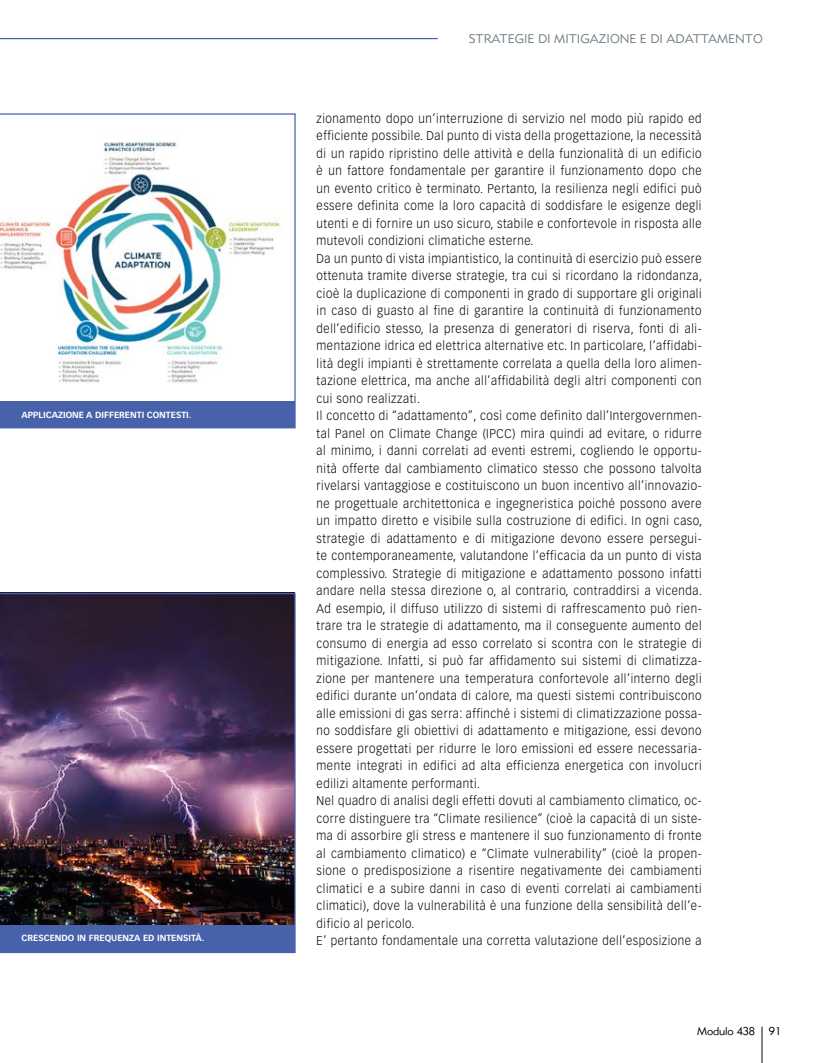
<style>
.page{position:relative;width:815px;height:1063px;background:#fff}
.page>*{position:absolute;margin:0;border:0;box-sizing:border-box;transform-origin:0 0}
.t1{font:300 12.5px/17.5px "Vectora LT Std";letter-spacing:.05em;color:#000;scale:.92 1}
.t2{font:12.5px "Metro Lite Two";color:#717e86}
.t3{font:11.25px "Metro Lite Two";letter-spacing:-.015em;color:#000}
.t4{font:700 8.75px "Vectora LT Std";color:#fff}
</style>
<div class="page">
<hr style="left:761px;top:1027px;width:2px;height:36px;background:#717e86">
<svg style="left:0;top:113px;width:296px;height:315px"></svg>
<img style="left:0;top:593px;width:296px;height:360px">
<img style="left:0;top:135px;width:292px;height:251px">
<div style="left:0;top:401px;width:295px;height:27px;background:#4762ab"></div>
<div style="left:0;top:925px;width:295px;height:27px;background:#4762ab"></div>
<hr style="left:0;top:38px;width:438px;height:1px;background:#4762ab">
<p class="t4" style="left:22px;top:410px;width:171px">APPLICAZIONE A DIFFERENTI CONTESTI.</p>
<p class="t4" style="left:22px;top:932px;width:184px">CRESCENDO IN FREQUENZA ED INTENSITÀ.</p>
<p class="t2" style="left:469px;top:31px;width:296px">STRATEGIE DI MITIGAZIONE E DI ADATTAMENTO</p>
<p class="t1" style="left:317px;top:109px;width:421px">zionamento dopo un’interruzione di servizio nel modo più rapido ed efficiente possibile. Dal punto di vista della progettazione, la necessità di un rapido ripristino delle attività e della funzionalità di un edificio è un fattore fondamentale per garantire il funzionamento dopo che un evento critico è terminato. Pertanto, la resilienza negli edifici può essere definita come la loro capacità di soddisfare le esigenze degli utenti e di fornire un uso sicuro, stabile e confortevole in risposta alle mutevoli condizioni climatiche esterne.<br>Da un punto di vista impiantistico, la continuità di esercizio può essere ottenuta tramite diverse strategie, tra cui si ricordano la ridondanza, cioè la duplicazione di componenti in grado di supportare gli originali in caso di guasto al fine di garantire la continuità di funzionamento dell’edificio stesso, la presenza di generatori di riserva, fonti di ali&shy;mentazione idrica ed elettrica alternative etc. In particolare, l’affidabi&shy;lità degli impianti è strettamente correlata a quella della loro alimen&shy;tazione elettrica, ma anche all’affidabilità degli altri componenti con cui sono realizzati.<br>Il concetto di “adattamento”, così come definito dall’Intergovernmen&shy;tal Panel on Climate Change (IPCC) mira quindi ad evitare, o ridurre al minimo, i danni correlati ad eventi estremi, cogliendo le opportu&shy;nità offerte dal cambiamento climatico stesso che possono talvolta rivelarsi vantaggiose e costituiscono un buon incentivo all’innovazio&shy;ne progettuale architettonica e ingegneristica poiché possono avere un impatto diretto e visibile sulla costruzione di edifici. In ogni caso, strategie di adattamento e di mitigazione devono essere persegui&shy;te contemporaneamente, valutandone l’efficacia da un punto di vista complessivo. Strategie di mitigazione e adattamento possono infatti andare nella stessa direzione o, al contrario, contraddirsi a vicenda.<br>Ad esempio, il diffuso utilizzo di sistemi di raffrescamento può rien&shy;trare tra le strategie di adattamento, ma il conseguente aumento del consumo di energia ad esso correlato si scontra con le strategie di mitigazione. Infatti, si può far affidamento sui sistemi di climatizza&shy;zione per mantenere una temperatura confortevole all’interno degli edifici durante un’ondata di calore, ma questi sistemi contribuiscono alle emissioni di gas serra: affinché i sistemi di climatizzazione possa&shy;no soddisfare gli obiettivi di adattamento e mitigazione, essi devono essere progettati per ridurre le loro emissioni ed essere necessaria&shy;mente integrati in edifici ad alta efficienza energetica con involucri edilizi altamente performanti.<br>Nel quadro di analisi degli effetti dovuti al cambiamento climatico, oc&shy;corre distinguere tra “Climate resilience” (cioè la capacità di un siste&shy;ma di assorbire gli stress e mantenere il suo funzionamento di fronte al cambiamento climatico) e “Climate vulnerability” (cioè la propen&shy;sione o predisposizione a risentire negativamente dei cambiamenti climatici e a subire danni in caso di eventi correlati ai cambiamenti climatici), dove la vulnerabilità è una funzione della sensibilità dell’e&shy;dificio al pericolo.<br>E’ pertanto fondamentale una corretta valutazione dell’esposizione a</p>
<p class="t3" style="left:697px;top:1025px;width:86px">Modulo 438 91</p>
</div>
